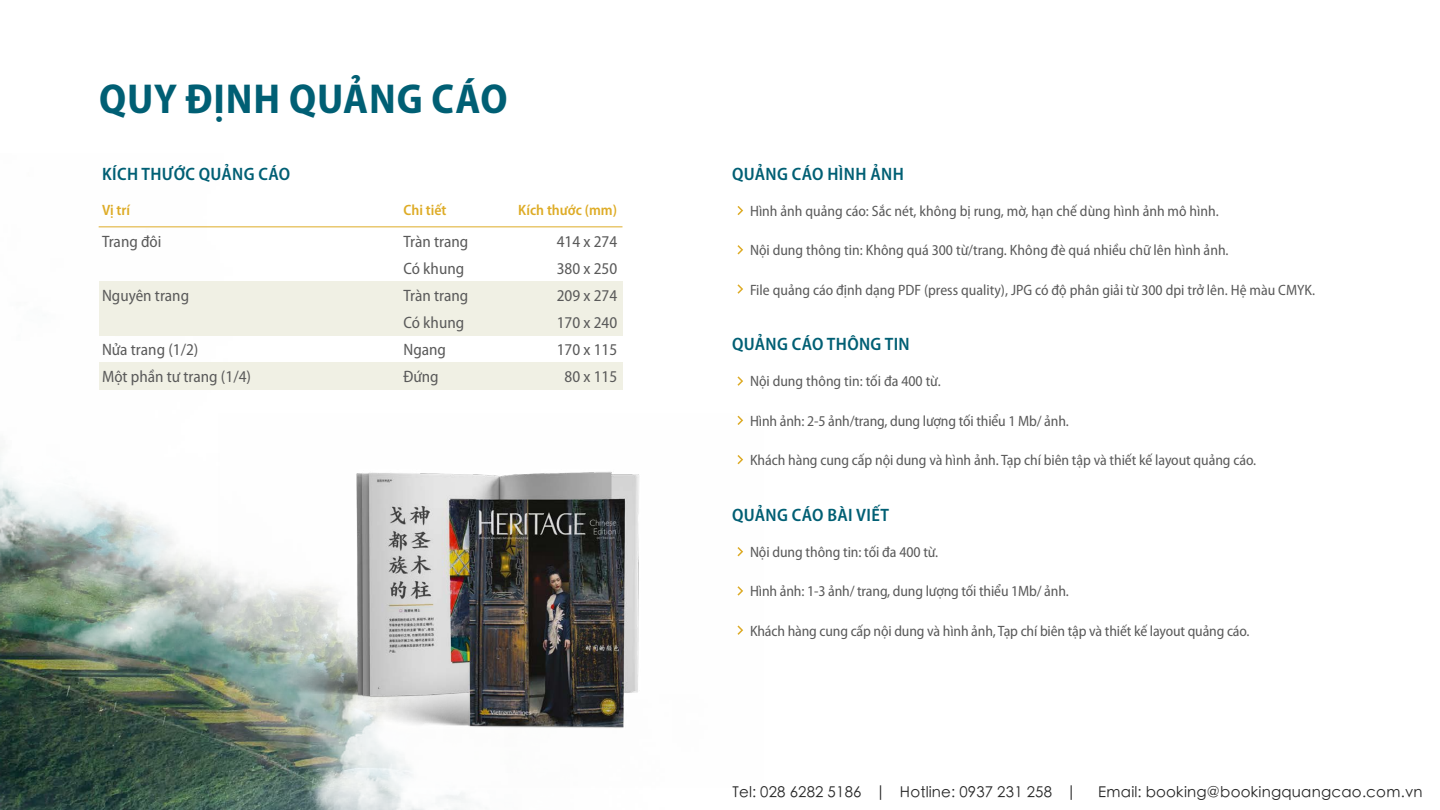
<style>
.page{position:relative;width:1440px;height:810px;background:#fff}
.page>*{position:absolute;margin:0;border:0;box-sizing:border-box;transform-origin:0 0}
.t1{font:700 semi-condensed 42px "Myriad Pro";letter-spacing:.02em;color:#005f74}
.t2{font:600 semi-condensed 18px "Myriad Pro";letter-spacing:.02em;color:#005f74}
.t3{font:semi-condensed 16.5px/27.1px "Myriad Pro";color:#5a5a5a}
.t4{font:semi-condensed 15px "Myriad Pro";letter-spacing:-.005em;color:#5a5a5a}
.t5{font:300 15px "ST Heiti SC";color:#272727}
.t6{font:600 semi-condensed 15px "Myriad Pro";color:#deac27}
</style>
<div class="page">
<img style="left:0;top:226px;width:623px;height:584px">
<svg style="left:737px;top:376px;width:6px;height:10px"></svg>
<svg style="left:737px;top:206px;width:6px;height:9px"></svg>
<svg style="left:737px;top:245px;width:6px;height:10px"></svg>
<svg style="left:737px;top:284px;width:6px;height:10px"></svg>
<img style="left:218px;top:413px;width:526px;height:375px">
<div style="left:99px;top:281px;width:523px;height:54px;background:#f0f0e4"></div>
<div style="left:99px;top:362px;width:523px;height:27px;background:#f0f0e4"></div>
<hr style="left:99px;top:226px;width:523px;height:1px;background:#deac27">
<h1 class="t1" style="left:99px;top:72px;width:410px">QUY ĐỊNH QUẢNG CÁO</h1>
<p class="t2" style="left:102px;top:163px;width:190px">KÍCH THƯỚC QUẢNG CÁO</p>
<p class="t6" style="left:102px;top:201px;width:30px">Vị trí</p>
<p class="t6" style="left:403px;top:201px;width:45px">Chi tiết</p>
<p class="t6" style="left:518px;top:201px;width:100px">Kích thước (mm)</p>
<p class="t3" style="left:557px;top:227px;width:62px;text-align:center">414 x 274<br>380 x 250<br>209 x 274<br>170 x 240<br>170 x 115<br>80 x 115</p>
<p class="t3" style="left:102px;top:227px;width:61px">Trang đôi</p>
<p class="t3" style="left:102px;top:282px;width:89px">Nguyên trang</p>
<p class="t3" style="left:102px;top:336px;width:151px">Nửa trang (1/2)<br>Một phần tư trang (1/4)</p>
<p class="t3" style="left:403px;top:227px;width:66px">Tràn trang<br>Có khung<br>Tràn trang<br>Có khung<br>Ngang<br>Đứng</p>
<p class="t2" style="left:732px;top:163px;width:173px">QUẢNG CÁO HÌNH ẢNH</p>
<p class="t4" style="left:750px;top:201px;width:470px">Hình ảnh quảng cáo: Sắc nét, không bị rung, mờ, hạn chế dùng hình ảnh mô hình.</p>
<p class="t4" style="left:750px;top:241px;width:480px">Nội dung thông tin: Không quá 300 từ/trang. Không đè quá nhiều chữ lên hình ảnh.</p>
<p class="t4" style="left:750px;top:281px;width:567px">File quảng cáo định dạng PDF (press quality), JPG có độ phân giải từ 300 dpi trở lên. Hệ màu CMYK.</p>
<p class="t2" style="left:732px;top:333px;width:179px">QUẢNG CÁO THÔNG TIN</p>
<p class="t4" style="left:750px;top:372px;width:192px">Nội dung thông tin: tối đa 400 từ.</p>
<p class="t4" style="left:750px;top:412px;width:320px">Hình ảnh: 2-5 ảnh/trang, dung lượng tối thiểu 1 Mb/ ảnh.</p>
<p class="t4" style="left:750px;top:451px;width:508px">Khách hàng cung cấp nội dung và hình ảnh. Tạp chí biên tập và thiết kế layout quảng cáo.</p>
<p class="t2" style="left:732px;top:504px;width:158px">QUẢNG CÁO BÀI VIẾT</p>
<p class="t4" style="left:750px;top:543px;width:190px">Nội dung thông tin: tối đa 400 từ.</p>
<p class="t4" style="left:750px;top:582px;width:320px">Hình ảnh: 1-3 ảnh/ trang, dung lượng tối thiểu 1Mb/ ảnh.</p>
<p class="t4" style="left:750px;top:622px;width:501px">Khách hàng cung cấp nội dung và hình ảnh, Tạp chí biên tập và thiết kế layout quảng cáo.</p>
<p class="t5" style="left:733px;top:785px;width:344px">Tel: 028 6282 5186 | Hotline: 0937 231 258 |</p>
<p class="t5" style="left:1098px;top:785px;width:326px">Email: booking@bookingquangcao.com.vn</p>
</div>
